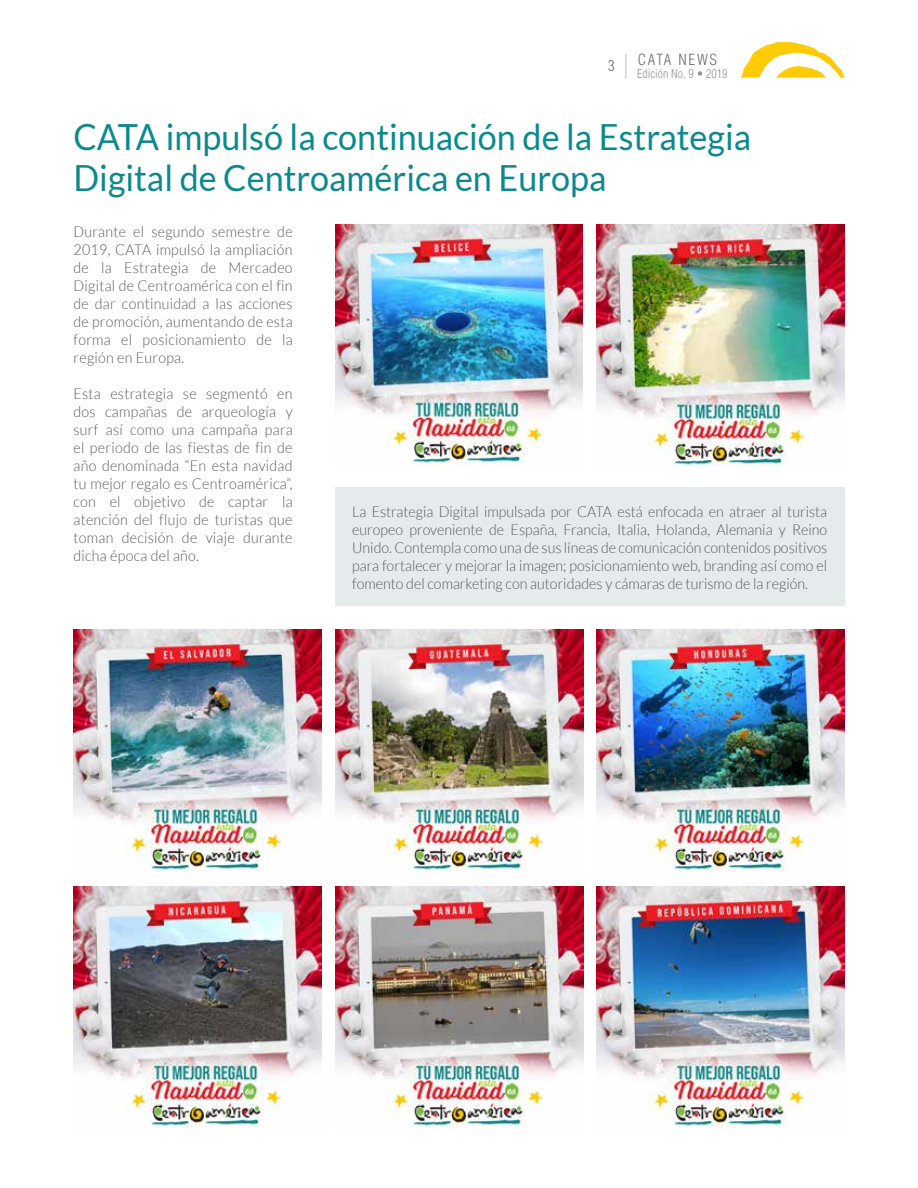
<style>
.page{position:relative;width:918px;height:1188px;background:#fff}
.page>*{position:absolute;margin:0;border:0;box-sizing:border-box;transform-origin:0 0}
.t1{font:36px/40.2px "Lato";color:#0a8a8c;scale:.95 1}
.t2{font:300 15px/18px "Lato";letter-spacing:.02em;color:#58595b;text-align:justify;scale:.95 1}
.t3{font:300 condensed 15px "Helvetica LT Std";letter-spacing:.12em;color:#6d6e71}
.t4{font:300 condensed 12px "Helvetica LT Std";color:#939598}
</style>
<div class="page">
<img style="left:336px;top:225px;width:246px;height:241px">
<img style="left:597px;top:225px;width:247px;height:242px">
<img style="left:74px;top:886px;width:247px;height:242px">
<img style="left:74px;top:630px;width:247px;height:242px">
<img style="left:336px;top:886px;width:248px;height:242px">
<img style="left:336px;top:630px;width:248px;height:242px">
<img style="left:597px;top:630px;width:247px;height:242px">
<img style="left:597px;top:886px;width:247px;height:242px">
<div style="left:335px;top:488px;width:509px;height:118px;background:#e5ebec"></div>
<svg style="left:741px;top:42px;width:103px;height:36px"></svg>
<svg style="left:625px;top:54px;width:1px;height:24px"></svg>
<p class="t3" style="left:608px;top:56px;width:8px">3</p>
<p class="t3" style="left:638px;top:50px;width:81px">CATA NEWS</p>
<p class="t4" style="left:637px;top:66px;width:92px">Edición No. 9 • 2019</p>
<h1 class="t1" style="left:74px;top:117px;width:715px">CATA impulsó la continuación de la Estrategia<br>Digital de Centroamérica en Europa</h1>
<p class="t2" style="left:74px;top:222px;width:232px">Durante el segundo semestre de 2019, CATA impulsó la ampliación de la Estrategia de Mercadeo Digital de Centroamérica con el fin de dar continuidad a las acciones de promoción, aumentando de esta forma el posicionamiento de la región en Europa.</p>
<p class="t2" style="left:74px;top:384px;width:232px">Esta estrategia se segmentó en dos campañas de arqueología y surf así como una campaña para el periodo de las fiestas de fin de año denominada “En esta navidad tu mejor regalo es Centroamérica”, con el objetivo de captar la atención del flujo de turistas que toman decisión de viaje durante dicha época del año.</p>
<p class="t2" style="left:352px;top:502px;width:502px">La Estrategia Digital impulsada por CATA está enfocada en atraer al turista europeo proveniente de España, Francia, Italia, Holanda, Alemania y Reino Unido. Contempla como una de sus líneas de comunicación contenidos positivos para fortalecer y mejorar la imagen; posicionamiento web, branding así como el fomento del comarketing con autoridades y cámaras de turismo de la región.</p>
</div>
